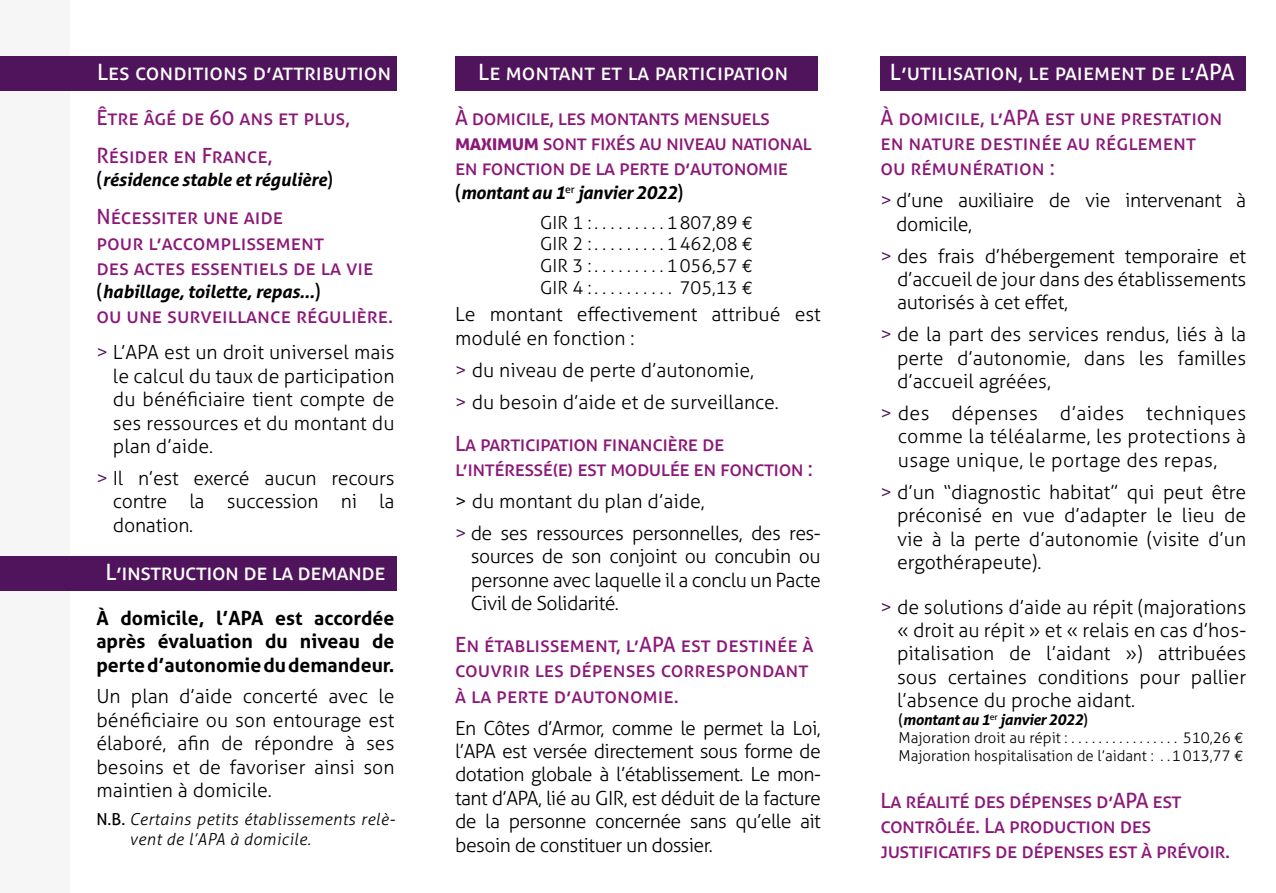
<style>
.page{position:relative;width:1276px;height:893px;background:#fff}
.page>*{position:absolute;margin:0;border:0;box-sizing:border-box;transform-origin:0 0}
.t1{font:22.5px "Aller Typo";letter-spacing:-.005em;color:#fff}
.t2{font:21px/25.2px "Aller Typo";letter-spacing:-.015em;color:#8b1878}
.t3{font:300 19.5px/23.4px "Aller Typo";color:#000;text-align:justify}
.t4{font:700 19.5px/23.4px "Aller Typo";color:#000;text-align:justify}
.t5{font:300 19.5px/32px "Aller Typo";letter-spacing:-.025em;color:#000}
.t6{font:300 19.5px/23.4px "Aller Typo";letter-spacing:-.02em;color:#000}
.t7{font:italic 700 18px/30.2px "Aller Typo";letter-spacing:-.01em;color:#000;text-align:center}
.t8{font:300 18px "Aller Typo";color:#000}
.t9{font:italic 300 16.5px/19.8px "Aller Typo";letter-spacing:.025em;color:#000}
.t10{font:300 15px/18px "Aller Typo";color:#000}
.s1{font-weight:400;font-style:normal;font-size:19.5px}
.s2{color:#50145c}
.s3{font-weight:400;font-style:normal}
.s4{font-weight:700}
.s5{font-weight:300;font-style:normal}
.s6{font-family:"Euro Mono";font-weight:400}
.s7{font-weight:400}
.s8{font-weight:700;font-style:italic}
</style>
<div class="page">
<div style="left:880px;top:56px;width:366px;height:34px;background:#50145c"></div>
<div style="left:0;top:0;width:69px;height:893px;background:#f6f6f6"></div>
<div style="left:0;top:56px;width:396px;height:34px;background:#50145c"></div>
<div style="left:0;top:556px;width:396px;height:34px;background:#50145c"></div>
<div style="left:455px;top:56px;width:363px;height:34px;background:#50145c"></div>
<p class="t1" style="left:97px;top:58px;width:296px">Les conditions d’attribution</p>
<p class="t2" style="left:96px;top:98px;width:255px;line-height:38px">Être âgé de 60 ans et plus,<br>Résider en France,</p>
<p class="t7" style="left:96px;top:165px;width:238px"><span class="s1">(</span>résidence stable et régulière<span class="s1">)</span></p>
<p class="t2" style="left:96px;top:204px;width:279px">Nécessiter une aide<br>pour l’accomplissement<br>des actes essentiels de la vie</p>
<p class="t7" style="left:96px;top:276px;width:226px"><span class="s1">(</span>habillage, toilette, repas...<span class="s1">)</span></p>
<p class="t2" style="left:96px;top:303px;width:298px">ou une surveillance régulière.</p>
<p class="t3" style="left:113px;top:341px;width:283px;text-indent:-17px"><span class="s2">&gt;</span> L’APA est un droit universel mais le calcul du taux de participation du bénéficiaire tient compte de ses ressources et du montant du plan d’aide.</p>
<p class="t3" style="left:113px;top:466px;width:283px;text-indent:-16px"><span class="s2">&gt;</span> Il n’est exercé aucun recours contre la succession ni la donation.</p>
<p class="t1" style="left:105px;top:558px;width:281px">L’instruction de la demande</p>
<p class="t4" style="left:96px;top:606px;width:300px">À domicile, l’APA est accordée après évaluation du niveau de perte d’autonomie du demandeur.</p>
<p class="t3" style="left:96px;top:685px;width:300px">Un plan d’aide concerté avec le bénéficiaire ou son entourage est élaboré, afin de répondre à ses besoins et de favoriser ainsi son maintien à domicile.</p>
<p class="t9" style="left:129px;top:810px;width:267px;text-indent:-33px"><span class="s3">N.B.</span> Certains petits établissements relè&shy;vent de l’APA à domicile.</p>
<p class="t1" style="left:478px;top:58px;width:312px">Le montant et la participation</p>
<p class="t2" style="left:455px;top:105px;width:358px">À domicile, les montants mensuels <span class="s4">maximum</span> sont fixés au niveau national en fonction de la perte d’autonomie</p>
<p class="t7" style="left:455px;top:177px;width:230px"><span class="s1">(</span>montant au 1<sup>er</sup> janvier 2022<span class="s1">)<br></span><span class="s5">GIR 1 :.........</span></p>
<p class="t8" style="left:667px;top:212px;width:88px">1807,89 <span class="s6">€</span></p>
<p class="t8" style="left:540px;top:233px;width:57px">GIR 2 :.........</p>
<p class="t8" style="left:667px;top:233px;width:88px">1462,08 <span class="s6">€</span></p>
<p class="t8" style="left:540px;top:255px;width:57px">GIR 3 :.........</p>
<p class="t8" style="left:667px;top:255px;width:88px">1056,57 <span class="s6">€</span></p>
<p class="t8" style="left:540px;top:276px;width:57px">GIR 4 :...........</p>
<p class="t8" style="left:680px;top:276px;width:74px">705,13 <span class="s6">€</span></p>
<p class="t3" style="left:455px;top:303px;width:367px">Le montant effectivement attribué est modulé en fonction :</p>
<p class="t3" style="left:455px;top:354px;width:325px;line-height:32px"><span class="s2">&gt;</span> du niveau de perte d’autonomie,<br><span class="s2">&gt;</span> du besoin d’aide et de surveillance.</p>
<p class="t2" style="left:455px;top:431px;width:359px">La participation financière de l’intéressé(e) est modulée en fonction :</p>
<p class="t5" style="left:455px;top:485px;width:367px">&gt; du montant du plan d’aide,<br><span class="s2">&gt;</span> de ses ressources personnelles, des res-</p>
<p class="t3" style="left:471px;top:545px;width:352px">sources de son conjoint ou concubin ou personne avec laquelle il a conclu un Pacte Civil de Solidarité.</p>
<p class="t2" style="left:455px;top:632px;width:360px">En établissement, l’APA est destinée à couvrir les dépenses correspondant à la perte d’autonomie.</p>
<p class="t3" style="left:455px;top:716px;width:367px">En Côtes d’Armor, comme le permet la Loi, l’APA est versée directement sous forme de dotation globale à l’établissement. Le mon&shy;tant d’APA, lié au GIR, est déduit de la facture de la personne concernée sans qu’elle ait besoin de constituer un dossier.</p>
<p class="t1" style="left:890px;top:58px;width:346px">L’utilisation, le paiement de l’APA</p>
<p class="t2" style="left:880px;top:105px;width:344px">À domicile, l’APA est une prestation en nature destinée au réglement ou rémunération :</p>
<p class="t6" style="left:896px;top:189px;width:351px;text-indent:-16px"><span class="s2">&gt;</span> d’une auxiliaire de vie intervenant à domicile,</p>
<p class="t3" style="left:897px;top:244px;width:351px;text-indent:-17px"><span class="s2">&gt;</span> des frais d’hébergement temporaire et d’accueil de jour dans des établissements autorisés à cet effet,</p>
<p class="t3" style="left:897px;top:323px;width:351px;text-indent:-17px"><span class="s2">&gt;</span> de la part des services rendus, liés à la perte d’autonomie, dans les familles d’accueil agréées,</p>
<p class="t3" style="left:898px;top:401px;width:350px;text-indent:-17px"><span class="s2">&gt;</span> des dépenses d’aides techniques comme la téléalarme, les protections à usage unique, le portage des repas,</p>
<p class="t3" style="left:897px;top:480px;width:351px;text-indent:-17px"><span class="s2">&gt;</span> d’un “diagnostic habitat” qui peut être préconisé en vue d’adapter le lieu de vie à la perte d’autonomie (visite d’un ergothérapeute).</p>
<p class="t3" style="left:897px;top:595px;width:351px;text-indent:-17px"><span class="s2">&gt;</span> de solutions d’aide au répit (majorations « droit au répit » et « relais en cas d’hos&shy;pitalisation de l’aidant ») attribuées sous certaines conditions pour pallier l’absence du proche aidant.</p>
<p class="t10" style="left:898px;top:711px;width:191px"><span class="s7">(</span><span class="s8">montant au 1</span><sup>er</sup> <span class="s8">janvier 2022</span><span class="s7">)<br></span>Majoration droit au répit :.................</p>
<p class="t10" style="left:898px;top:729px;width:346px;text-align:right">510,26 <span class="s6">€<br></span>Majoration hospitalisation de l’aidant : .. 1013,77 <span class="s6">€</span></p>
<p class="t2" style="left:880px;top:788px;width:351px">La réalité des dépenses d’APA est contrôlée. La production des justificatifs de dépenses est à prévoir.</p>
</div>
